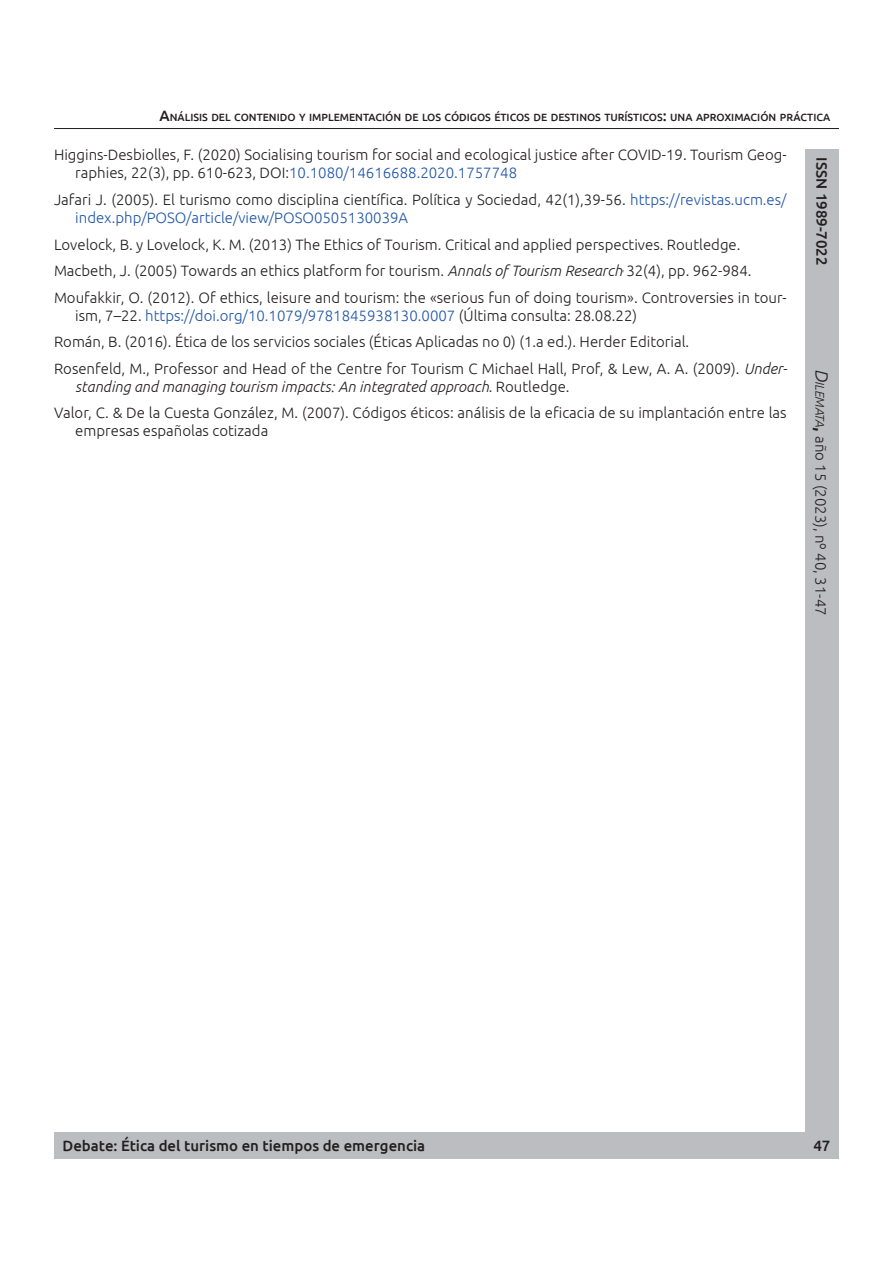
<style>
.page{position:relative;width:893px;height:1263px;background:#fff}
.page>*{position:absolute;margin:0;border:0;box-sizing:border-box;transform-origin:0 0}
.t1{font:300 15px/26.5px "Ubuntu";color:#231f20}
.t2{font:500 15px "Ubuntu";color:#231f20}
.t3{font:500 10.5px "Ubuntu";color:#231f20}
.s1{font-size:15px}
.s2{color:#2056a6}
.s3{font-style:italic}
.s4{font-style:italic;font-size:18px}
.s5{font-style:italic;font-size:12.6px}
.s6{font-weight:500;font-size:18px}
</style>
<div class="page">
<div style="left:756px;top:1132px;width:83px;height:27px;background:#bcbdc0"></div>
<div style="left:54px;top:1132px;width:712px;height:27px;background:#bcbdc0"></div>
<div style="left:806px;top:360px;width:33px;height:777px;background:#bcbdc0"></div>
<div style="left:806px;top:149px;width:33px;height:215px;background:#bcbdc0"></div>
<hr style="left:54px;top:128px;width:785px;height:1px;background:#231f20">
<p class="t3" style="left:160px;top:111px;width:672px"><span class="s1">A</span>NÁLISIS DEL CONTENI DO Y I MPLEMENTACIÓN DE LOS CÓDIGOS ÉTICOS DE DESTI NOS TURÍSTICOS<span class="s1">:</span> UNA APROXI MACIÓN PRÁCTICA</p>
<p class="t1" style="left:75px;top:146px;width:713px;line-height:18px;text-indent:-21px">Higgins-Desbiolles, F. (2020) Socialising tourism for social and ecological justice after COVID-19. Tourism Geog&shy;raphies, 22(3), pp. 610-623, DOI:<span class="s2">10.1080/14616688.2020.1757748</span></p>
<p class="t1" style="left:75px;top:190px;width:713px;line-height:18px;text-indent:-21px">Jafari J. (2005). El turismo como disciplina científica. Política y Sociedad, 42(1),39-56. <span class="s2">https://revistas.ucm.es/ index.php/POSO/article/view/POSO0505130039A</span></p>
<p class="t1" style="left:54px;top:230px;width:734px">Lovelock, B. y Lovelock, K. M. (2013) The Ethics of Tourism. Critical and applied perspectives. Routledge.<br>Macbeth, J. (2005) Towards an ethics platform for tourism. <span class="s3">Annals of Tourism Research</span><sup>,</sup> 32(4), pp. 962-984.<br>Moufakkir, O. (2012). Of ethics, leisure and tourism: the «serious fun of doing tourism». Controversies in tour-</p>
<p class="t1" style="left:54px;top:301px;width:735px;text-indent:21px">ism, 7–22. <span class="s2">https://doi.org/10.1079/9781845938130.0007</span> (Última consulta: 28.08.22)<br>Román, B. (2016). Ética de los servicios sociales (Éticas Aplicadas no 0) (1.a ed.). Herder Editorial.<br>Rosenfeld, M., Professor and Head of the Centre for Tourism C Michael Hall, Prof, &amp; Lew, A. A. (2009). <span class="s3">Under-</span></p>
<p class="t1" style="left:54px;top:372px;width:734px;text-indent:21px"><span class="s3">standing and managing tourism impacts: An integrated approach</span>. Routledge.<br>Valor, C. &amp; De la Cuesta González, M. (2007). Códigos éticos: análisis de la eficacia de su implantación entre las</p>
<p class="t1" style="left:75px;top:417px;width:195px">empresas españolas cotizada</p>
<p class="t2" style="left:831px;top:157px;width:110px;rotate:90deg">ISSN 1989-7022</p>
<p class="t1" style="left:834px;top:369px;width:248px;rotate:90deg"><span class="s4">D</span><span class="s5">ilemata</span><span class="s6">,</span> año 15 (2023), nº 40, 31-47</p>
<p class="t2" style="left:63px;top:1136px;width:364px">Debate: Ética del turismo en tiempos de emergencia</p>
<p class="t2" style="left:813px;top:1136px;width:19px">47</p>
</div>
